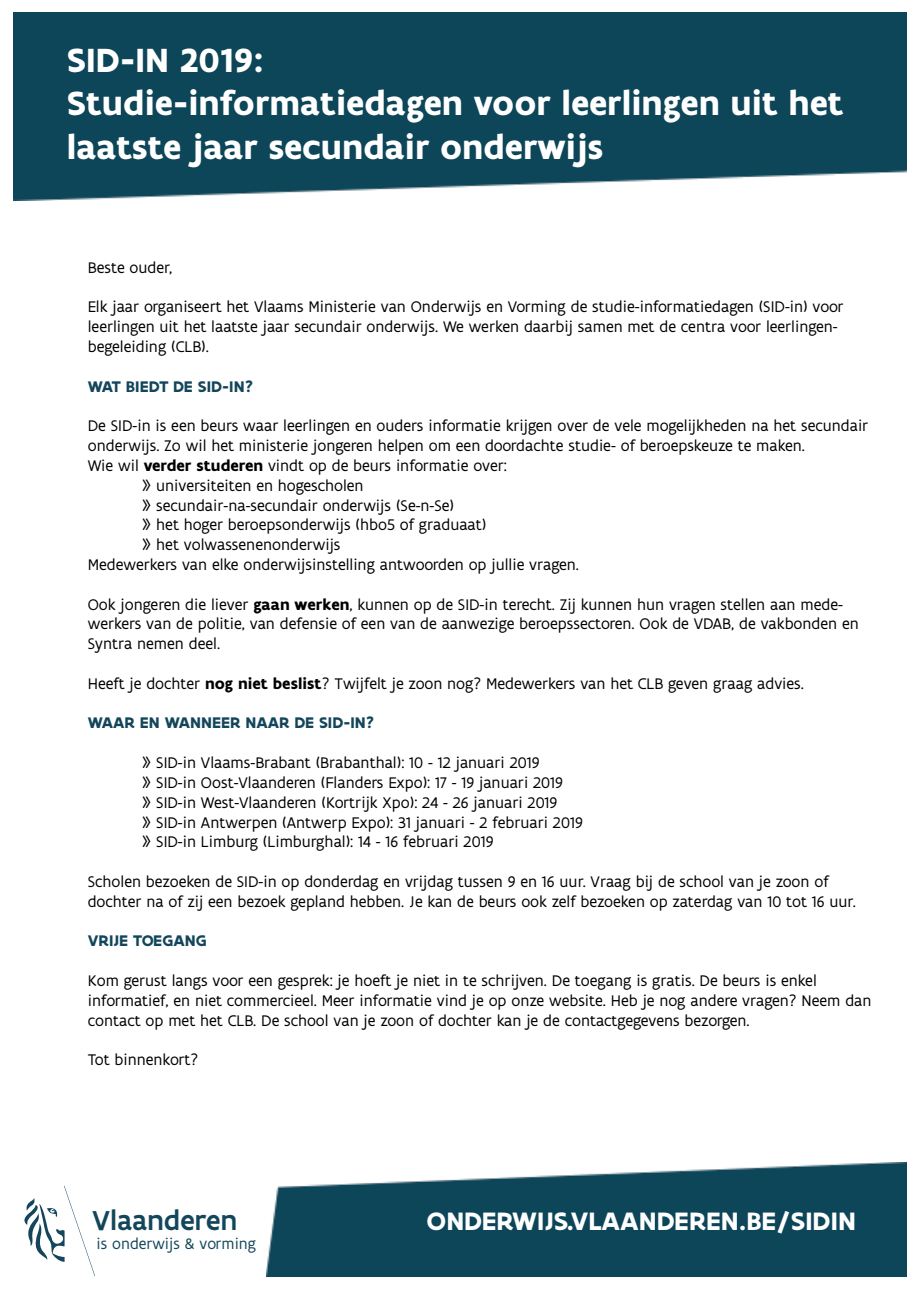
<style>
.page{position:relative;width:919px;height:1289px;background:#fff}
.page>*{position:absolute;margin:0;border:0;box-sizing:border-box;transform-origin:0 0}
.t1{font:700 36px/43.2px "Flanders Art Sans";color:#fff}
.t2{font:500 29.4px "Flanders Art Sans";color:#13465b}
.t3{font:700 27px "Flanders Art Sans";color:#fff}
.t4{font:16.5px/19.8px "Flanders Art Sans";color:#000001}
.t5{font:700 16.5px "Flanders Art Sans";color:#13465b}
.t6{font:16.35px "Flanders Art Sans";color:#13465b}
.s1{font-weight:700}
</style>
<div class="page">
<img style="left:13px;top:13px;width:893px;height:187px">
<img style="left:267px;top:1162px;width:639px;height:114px">
<svg style="left:24px;top:1185px;width:71px;height:91px"></svg>
<h1 class="t1" style="left:67px;top:39px;width:778px">SID-IN 2019:<br>Studie-informatiedagen voor leerlingen uit het laatste jaar secundair onderwijs</h1>
<p class="t4" style="left:88px;top:258px;width:86px">Beste ouder,</p>
<p class="t4" style="left:88px;top:297px;width:757px">Elk jaar organiseert het Vlaams Ministerie van Onderwijs en Vorming de studie-informatiedagen (SID-in) voor leerlingen uit het laatste jaar secundair onderwijs. We werken daarbij samen met de centra voor leerlingen&shy;begeleiding (CLB).</p>
<p class="t5" style="left:88px;top:376px;width:167px">WAT BIEDT DE SID-IN?</p>
<p class="t4" style="left:88px;top:416px;width:782px">De SID-in is een beurs waar leerlingen en ouders informatie krijgen over de vele mogelijkheden na het secundair</p>
<p class="t4" style="left:88px;top:436px;width:718px">onderwijs. Zo wil het ministerie jongeren helpen om een doordachte studie- of beroepskeuze te maken.</p>
<p class="t4" style="left:88px;top:456px;width:421px">Wie wil <span class="s1">verder studeren</span> vindt op de beurs informatie over:</p>
<p class="t4" style="left:142px;top:476px;width:223px">» universiteiten en hogescholen</p>
<p class="t4" style="left:142px;top:495px;width:314px">» secundair-na-secundair onderwijs (Se-n-Se)</p>
<p class="t4" style="left:142px;top:515px;width:346px">» het hoger beroepsonderwijs (hbo5 of graduaat)</p>
<p class="t4" style="left:142px;top:535px;width:200px">» het volwassenenonderwijs</p>
<p class="t4" style="left:88px;top:555px;width:492px">Medewerkers van elke onderwijsinstelling antwoorden op jullie vragen.</p>
<p class="t4" style="left:88px;top:594px;width:772px">Ook jongeren die liever <span class="s1">gaan werken</span>, kunnen op de SID-in terecht. Zij kunnen hun vragen stellen aan mede&shy;werkers van de politie, van defensie of een van de aanwezige beroepssectoren. Ook de VDAB, de vakbonden en<br>Syntra nemen deel.</p>
<p class="t4" style="left:88px;top:674px;width:717px">Heeft je dochter <span class="s1">nog niet beslist</span>? Twijfelt je zoon nog? Medewerkers van het CLB geven graag advies.</p>
<p class="t5" style="left:88px;top:712px;width:288px">WAAR EN WANNEER NAAR DE SID-IN?</p>
<p class="t4" style="left:142px;top:753px;width:442px">» SID-in Vlaams-Brabant (Brabanthal): 10 - 12 januari 2019<br>» SID-in Oost-Vlaanderen (Flanders Expo): 17 - 19 januari 2019<br>» SID-in West-Vlaanderen (Kortrijk Xpo): 24 - 26 januari 2019<br>» SID-in Antwerpen (Antwerp Expo): 31 januari - 2 februari 2019 » SID-in Limburg (Limburghal): 14 - 16 februari 2019</p>
<p class="t4" style="left:88px;top:872px;width:769px">Scholen bezoeken de SID-in op donderdag en vrijdag tussen 9 en 16 uur. Vraag bij de school van je zoon of dochter na of zij een bezoek gepland hebben. Je kan de beurs ook zelf bezoeken op zaterdag van 10 tot 16 uur.</p>
<p class="t5" style="left:88px;top:930px;width:120px">VRIJE TOEGANG</p>
<p class="t4" style="left:88px;top:971px;width:785px">Kom gerust langs voor een gesprek: je hoeft je niet in te schrijven. De toegang is gratis. De beurs is enkel informatief, en niet commercieel. Meer informatie vind je op onze website. Heb je nog andere vragen? Neem dan contact op met het CLB. De school van je zoon of dochter kan je de contactgegevens bezorgen.</p>
<p class="t4" style="left:88px;top:1050px;width:112px">Tot binnenkort?</p>
<h2 class="t2" style="left:92px;top:1200px;width:146px">Vlaanderen</h2>
<p class="t6" style="left:97px;top:1232px;width:161px">is onderwijs &amp; vorming</p>
<h3 class="t3" style="left:426px;top:1203px;width:431px">ONDERWIJS.VLAANDEREN.BE/SIDIN</h3>
</div>
